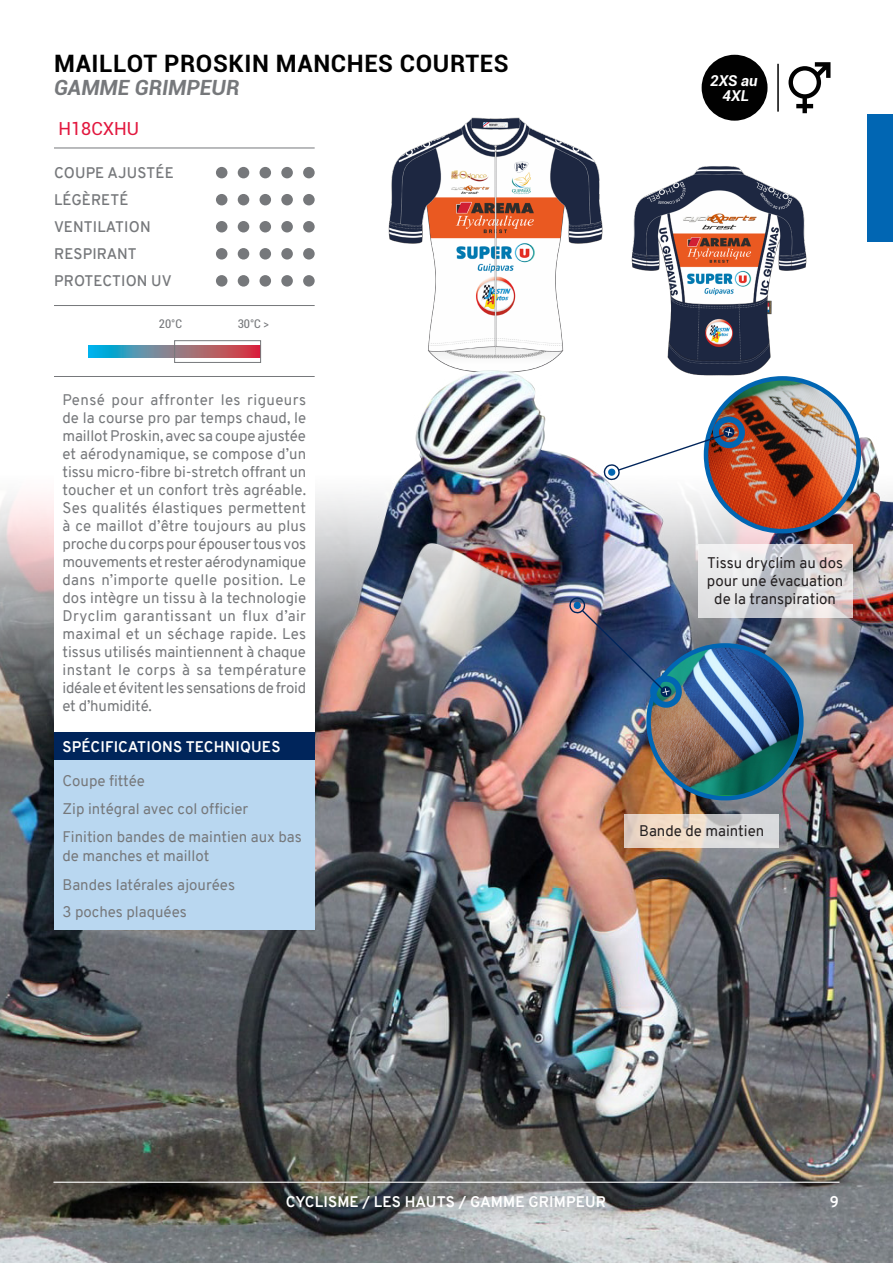
<style>
.page{position:relative;width:893px;height:1263px;background:#fff}
.page>*{position:absolute;margin:0;border:0;box-sizing:border-box;transform-origin:0 0}
.t1{font:700 24px "Roboto";letter-spacing:.025em;color:#010101}
.t2{font:italic 700 21px "Roboto";color:#76787b}
.t3{font:18px "Roboto";color:#e2173e}
.t4{font:15px/18px "Overpass";color:#76787b}
.t5{font:15px/18px "Overpass";color:#231f20;text-align:center}
.t6{font:700 15px "Overpass";letter-spacing:.01em;color:#fff}
.t7{font:600 15px "Overpass";letter-spacing:.01em;color:#76787b}
.t8{font:italic 700 15px/15px "Roboto";color:#fff;text-align:center}
.t9{font:condensed 12px "Roboto";color:#76787b}
</style>
<div class="page">
<img style="left:388px;top:117px;width:215px;height:212px">
<img style="left:631px;top:166px;width:176px;height:163px">
<img style="left:0;top:329px;width:893px;height:934px">
<img style="left:649px;top:645px;width:152px;height:150px">
<div style="left:646px;top:643px;width:158px;height:157px;border:4px solid #0166b3;border-radius:50%"></div>
<div style="left:867px;top:114px;width:26px;height:128px;background:#0166b3"></div>
<div style="left:216px;top:167px;width:11px;height:11px;background:#76787b;border-radius:50%"></div>
<div style="left:238px;top:167px;width:11px;height:11px;background:#76787b;border-radius:50%"></div>
<div style="left:260px;top:167px;width:11px;height:11px;background:#76787b;border-radius:50%"></div>
<div style="left:281px;top:167px;width:12px;height:11px;background:#76787b;border-radius:50%"></div>
<div style="left:303px;top:167px;width:12px;height:11px;background:#76787b;border-radius:50%"></div>
<div style="left:216px;top:194px;width:11px;height:11px;background:#76787b;border-radius:50%"></div>
<div style="left:238px;top:194px;width:11px;height:11px;background:#76787b;border-radius:50%"></div>
<div style="left:260px;top:194px;width:11px;height:11px;background:#76787b;border-radius:50%"></div>
<div style="left:281px;top:194px;width:12px;height:11px;background:#76787b;border-radius:50%"></div>
<div style="left:303px;top:194px;width:12px;height:11px;background:#76787b;border-radius:50%"></div>
<div style="left:216px;top:221px;width:11px;height:11px;background:#76787b;border-radius:50%"></div>
<div style="left:238px;top:221px;width:11px;height:11px;background:#76787b;border-radius:50%"></div>
<div style="left:260px;top:221px;width:11px;height:11px;background:#76787b;border-radius:50%"></div>
<div style="left:281px;top:221px;width:12px;height:11px;background:#76787b;border-radius:50%"></div>
<div style="left:303px;top:221px;width:12px;height:11px;background:#76787b;border-radius:50%"></div>
<div style="left:216px;top:248px;width:11px;height:12px;background:#76787b;border-radius:50%"></div>
<div style="left:238px;top:248px;width:11px;height:12px;background:#76787b;border-radius:50%"></div>
<div style="left:260px;top:248px;width:11px;height:12px;background:#76787b;border-radius:50%"></div>
<div style="left:281px;top:248px;width:12px;height:12px;background:#76787b;border-radius:50%"></div>
<div style="left:303px;top:248px;width:12px;height:12px;background:#76787b;border-radius:50%"></div>
<div style="left:216px;top:275px;width:11px;height:12px;background:#76787b;border-radius:50%"></div>
<div style="left:238px;top:275px;width:11px;height:12px;background:#76787b;border-radius:50%"></div>
<div style="left:260px;top:275px;width:11px;height:12px;background:#76787b;border-radius:50%"></div>
<div style="left:281px;top:275px;width:12px;height:12px;background:#76787b;border-radius:50%"></div>
<div style="left:303px;top:275px;width:12px;height:12px;background:#76787b;border-radius:50%"></div>
<svg style="left:89px;top:346px;width:170px;height:11px;background:#7b798d"></svg>
<div style="left:174px;top:340px;width:87px;height:23px;border:1px solid #76787b"></div>
<hr style="left:54px;top:148px;width:261px;height:1px;background:#76787b">
<hr style="left:54px;top:305px;width:261px;height:1px;background:#76787b">
<hr style="left:54px;top:376px;width:261px;height:1px;background:#76787b">
<div style="left:702px;top:55px;width:65px;height:66px;background:#010101;border-radius:50%"></div>
<hr style="left:777px;top:64px;width:2px;height:48px;background:#010101">
<svg style="left:788px;top:62px;width:42px;height:51px"></svg>
<div style="left:54px;top:394px;width:261px;height:338px;background:#fff"></div>
<div style="left:54px;top:732px;width:261px;height:28px;background:#00255b"></div>
<div style="left:54px;top:760px;width:261px;height:170px;background:#b9d7f0"></div>
<svg style="left:624px;top:814px;width:155px;height:33px;background:#e1d7ce"></svg>
<svg style="left:698px;top:544px;width:155px;height:73px;background:#dbd8da"></svg>
<img style="left:569px;top:597px;width:113px;height:111px">
<hr style="left:53px;top:1182px;width:786px;height:1px;background:#fff">
<img style="left:706px;top:378px;width:153px;height:153px;border-radius:76px">
<div style="left:704px;top:376px;width:157px;height:157px;border:4px solid #0166b3;border-radius:50%"></div>
<svg style="left:603px;top:416px;width:142px;height:64px"></svg>
<p class="t1" style="left:54px;top:47px;width:456px">MAILLOT PROSKIN MANCHES COURTES</p>
<p class="t2" style="left:54px;top:73px;width:187px">GAMME GRIMPEUR</p>
<p class="t3" style="left:58px;top:116px;width:82px">H18CXHU</p>
<p class="t7" style="left:54px;top:162px;width:121px">COUPE AJUSTÉE</p>
<p class="t7" style="left:54px;top:189px;width:76px">LÉGÈRETÉ</p>
<p class="t7" style="left:54px;top:216px;width:98px">VENTILATION</p>
<p class="t7" style="left:54px;top:243px;width:84px">RESPIRANT</p>
<p class="t7" style="left:54px;top:271px;width:119px">PROTECTION UV</p>
<p class="t9" style="left:159px;top:316px;width:25px">20°C</p>
<p class="t9" style="left:238px;top:316px;width:33px">30°C &gt;</p>
<p class="t4" style="left:63px;top:391px;width:245px;text-align:justify">Pensé pour affronter les rigueurs de la course pro par temps chaud, le maillot Proskin, avec sa coupe ajustée et aérodynamique, se compose d’un tissu micro-fibre bi-stretch offrant un toucher et un confort très agréable.<br>Ses qualités élastiques permettent à ce maillot d’être toujours au plus proche du corps pour épouser tous vos mouvements et rester aérodynamique dans n’importe quelle position. Le dos intègre un tissu à la technologie Dryclim garantissant un flux d’air maximal et un séchage rapide. Les tissus utilisés maintiennent à chaque instant le corps à sa température idéale et évitent les sensations de froid et d’humidité.</p>
<p class="t6" style="left:63px;top:736px;width:219px">SPÉCIFICATIONS TECHNIQUES</p>
<p class="t4" style="left:63px;top:766px;width:187px;line-height:28.8px">Coupe fittée<br>Zip intégral avec col officier</p>
<p class="t4" style="left:63px;top:826px;width:241px;line-height:19.8px">Finition bandes de maintien aux bas de manches et maillot</p>
<p class="t4" style="left:63px;top:871px;width:174px;line-height:27px">Bandes latérales ajourées<br>3 poches plaquées</p>
<p class="t8" style="left:710px;top:72px;width:49px">2XS au<br>4XL</p>
<p class="t5" style="left:707px;top:554px;width:138px">Tissu dryclim au dos pour une évacuation de la transpiration</p>
<p class="t5" style="left:639px;top:822px;width:126px">Bande de maintien</p>
<p class="t6" style="left:286px;top:1191px;width:322px">CYCLISME / LES HAUTS / GAMME GRIMPEUR</p>
<p class="t6" style="left:830px;top:1191px;width:11px">9</p>
</div>
